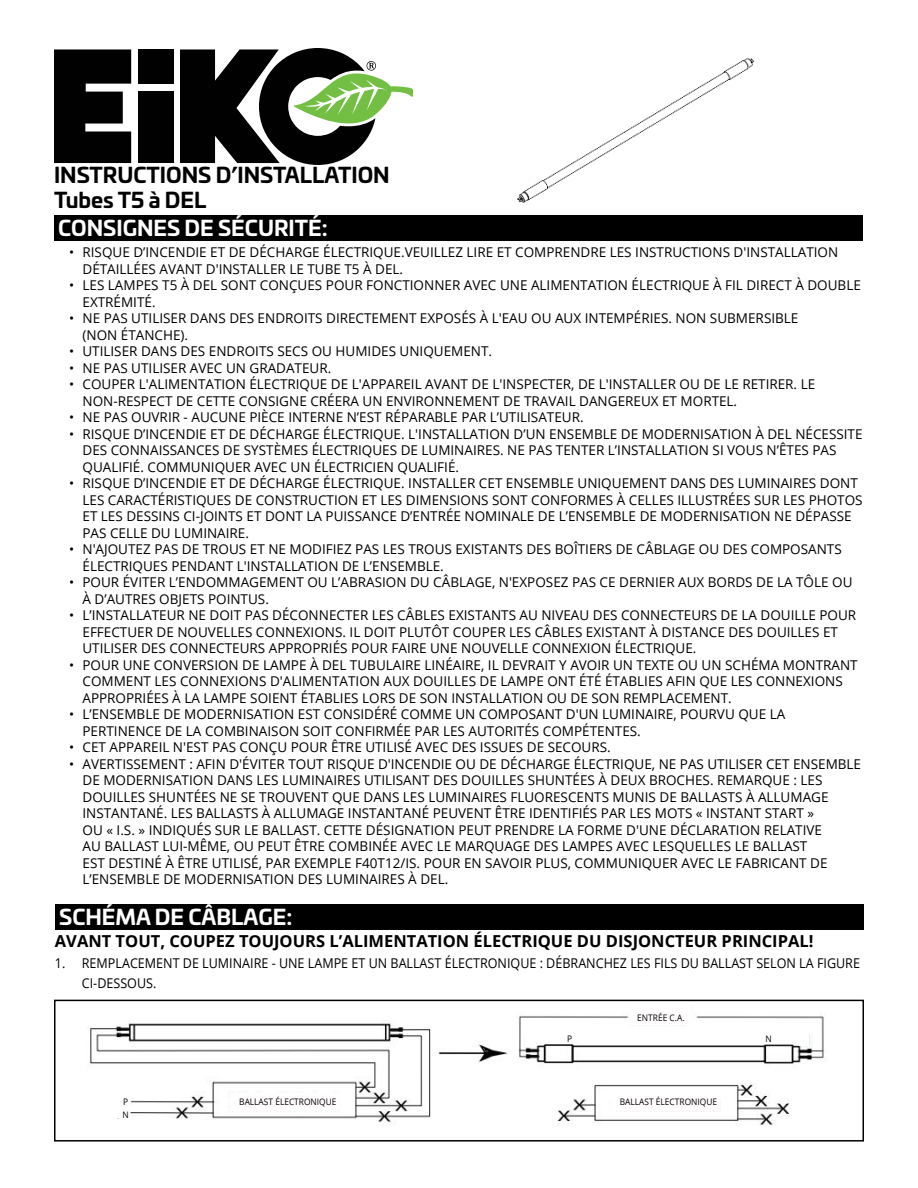
<style>
.page{position:relative;width:918px;height:1188px;background:#fff}
.page>*{position:absolute;margin:0;border:0;box-sizing:border-box;transform-origin:0 0}
.t1{font:700 21px/25.2px "Univia Pro";color:#000}
.t2{font:700 21px "Univia Pro";color:#fff}
.t3{font:700 16.5px "Open Sans";color:#000}
.t4{font:13.5px/16.5px "Open Sans";color:#000}
.t5{font:13.5px/19.8px "Open Sans";color:#000;scale:.93 1}
.t6{font:9px "Open Sans";color:#000;scale:.93 1}
</style>
<div class="page">
<img style="left:90px;top:1013px;width:737px;height:112px">
<div style="left:231px;top:1094px;width:106px;height:16px;background:#fff"></div>
<div style="left:613px;top:1094px;width:105px;height:16px;background:#fff"></div>
<div style="left:114px;top:1089px;width:15px;height:29px;background:#fff"></div>
<div style="left:630px;top:1006px;width:60px;height:19px;background:#fff"></div>
<div style="left:525px;top:1032px;width:11px;height:15px;background:#fff"></div>
<div style="left:799px;top:1033px;width:10px;height:13px;background:#fff"></div>
<div style="left:54px;top:1000px;width:810px;height:142px;border:2px solid #000"></div>
<div style="left:122px;top:1096px;width:8px;height:11px;background:#fffdfe"></div>
<svg style="left:54px;top:49px;width:77px;height:114px;background:#1e1e1e"></svg>
<div style="left:138px;top:49px;width:35px;height:35px;background:#010101"></div>
<div style="left:138px;top:92px;width:35px;height:71px;background:#010101"></div>
<svg style="left:180px;top:48px;width:232px;height:117px"></svg>
<div style="left:54px;top:216px;width:808px;height:25px;background:#000"></div>
<img style="left:517px;top:57px;width:238px;height:146px">
<div style="left:55px;top:904px;width:808px;height:25px;background:#000"></div>
<div style="left:234px;top:1093px;width:108px;height:16px;background:#fffdfe"></div>
<div style="left:618px;top:1093px;width:101px;height:16px;background:#fffdfe"></div>
<div style="left:631px;top:1012px;width:60px;height:11px;background:#fffdfe"></div>
<div style="left:566px;top:1033px;width:8px;height:11px;background:#fffdfe"></div>
<div style="left:764px;top:1033px;width:9px;height:11px;background:#fffdfe"></div>
<div style="left:122px;top:1109px;width:8px;height:11px;background:#fffdfe"></div>
<h1 class="t1" style="left:54px;top:163px;width:337px">INSTRUCTIONS D’INSTALLATION<br>Tubes T5 à DEL</h1>
<p class="t4" style="left:82px;top:246px;width:757px;text-indent:-14px">• RISQUE D’INCENDIE ET DE DÉCHARGE ÉLECTRIQUE.VEUILLEZ LIRE ET COMPRENDRE LES INSTRUCTIONS D'INSTALLATION<br>DÉTAILLÉES AVANT D'INSTALLER LE TUBE T5 À DEL.</p>
<p class="t4" style="left:82px;top:279px;width:780px;text-indent:-14px">• LES LAMPES T5 À DEL SONT CONÇUES POUR FONCTIONNER AVEC UNE ALIMENTATION ÉLECTRIQUE À FIL DIRECT À DOUBLE<br>EXTRÉMITÉ.</p>
<p class="t4" style="left:82px;top:312px;width:717px;text-indent:-14px">• NE PAS UTILISER DANS DES ENDROITS DIRECTEMENT EXPOSÉS À L'EAU OU AUX INTEMPÉRIES. NON SUBMERSIBLE (NON ÉTANCHE).</p>
<p class="t4" style="left:69px;top:345px;width:425px">• UTILISER DANS DES ENDROITS SECS OU HUMIDES UNIQUEMENT.</p>
<p class="t4" style="left:69px;top:361px;width:264px">• NE PAS UTILISER AVEC UN GRADATEUR.</p>
<p class="t4" style="left:82px;top:378px;width:734px;text-indent:-14px">• COUPER L'ALIMENTATION ÉLECTRIQUE DE L'APPAREIL AVANT DE L'INSPECTER, DE L'INSTALLER OU DE LE RETIRER. LE<br>NON-RESPECT DE CETTE CONSIGNE CRÉERA UN ENVIRONNEMENT DE TRAVAIL DANGEREUX ET MORTEL.</p>
<p class="t4" style="left:69px;top:411px;width:516px">• NE PAS OUVRIR - AUCUNE PIÈCE INTERNE N’EST RÉPARABLE PAR L’UTILISATEUR.</p>
<p class="t4" style="left:82px;top:427px;width:782px;text-indent:-14px">• RISQUE D’INCENDIE ET DE DÉCHARGE ÉLECTRIQUE. L'INSTALLATION D’UN ENSEMBLE DE MODERNISATION À DEL NÉCESSITE<br>DES CONNAISSANCES DE SYSTÈMES ÉLECTRIQUES DE LUMINAIRES. NE PAS TENTER L’INSTALLATION SI VOUS N’ÊTES PAS<br>QUALIFIÉ. COMMUNIQUER AVEC UN ÉLECTRICIEN QUALIFIÉ.</p>
<p class="t4" style="left:82px;top:477px;width:782px;text-indent:-14px">• RISQUE D’INCENDIE ET DE DÉCHARGE ÉLECTRIQUE. INSTALLER CET ENSEMBLE UNIQUEMENT DANS DES LUMINAIRES DONT LES CARACTÉRISTIQUES DE CONSTRUCTION ET LES DIMENSIONS SONT CONFORMES À CELLES ILLUSTRÉES SUR LES PHOTOS ET LES DESSINS CI-JOINTS ET DONT LA PUISSANCE D’ENTRÉE NOMINALE DE L’ENSEMBLE DE MODERNISATION NE DÉPASSE PAS CELLE DU LUMINAIRE.</p>
<p class="t4" style="left:82px;top:543px;width:761px;text-indent:-14px">• N'AJOUTEZ PAS DE TROUS ET NE MODIFIEZ PAS LES TROUS EXISTANTS DES BOÎTIERS DE CÂBLAGE OU DES COMPOSANTS<br>ÉLECTRIQUES PENDANT L'INSTALLATION DE L’ENSEMBLE.</p>
<p class="t4" style="left:82px;top:576px;width:771px;text-indent:-14px">• POUR ÉVITER L’ENDOMMAGEMENT OU L’ABRASION DU CÂBLAGE, N'EXPOSEZ PAS CE DERNIER AUX BORDS DE LA TÔLE OU<br>À D’AUTRES OBJETS POINTUS.</p>
<p class="t4" style="left:82px;top:609px;width:775px;text-indent:-14px">• L’INSTALLATEUR NE DOIT PAS DÉCONNECTER LES CÂBLES EXISTANTS AU NIVEAU DES CONNECTEURS DE LA DOUILLE POUR<br>EFFECTUER DE NOUVELLES CONNEXIONS. IL DOIT PLUTÔT COUPER LES CÂBLES EXISTANT À DISTANCE DES DOUILLES ET<br>UTILISER DES CONNECTEURS APPROPRIÉS POUR FAIRE UNE NOUVELLE CONNEXION ÉLECTRIQUE.</p>
<p class="t4" style="left:82px;top:658px;width:777px;text-indent:-14px">• POUR UNE CONVERSION DE LAMPE À DEL TUBULAIRE LINÉAIRE, IL DEVRAIT Y AVOIR UN TEXTE OU UN SCHÉMA MONTRANT<br>COMMENT LES CONNEXIONS D'ALIMENTATION AUX DOUILLES DE LAMPE ONT ÉTÉ ÉTABLIES AFIN QUE LES CONNEXIONS<br>APPROPRIÉES À LA LAMPE SOIENT ÉTABLIES LORS DE SON INSTALLATION OU DE SON REMPLACEMENT.</p>
<p class="t4" style="left:82px;top:708px;width:704px;text-indent:-14px">• L’ENSEMBLE DE MODERNISATION EST CONSIDÉRÉ COMME UN COMPOSANT D'UN LUMINAIRE, POURVU QUE LA<br>PERTINENCE DE LA COMBINAISON SOIT CONFIRMÉE PAR LES AUTORITÉS COMPÉTENTES.</p>
<p class="t4" style="left:69px;top:741px;width:543px">• CET APPAREIL N'EST PAS CONÇU POUR ÊTRE UTILISÉ AVEC DES ISSUES DE SECOURS.</p>
<p class="t4" style="left:82px;top:757px;width:780px;text-indent:-14px">• AVERTISSEMENT : AFIN D'ÉVITER TOUT RISQUE D'INCENDIE OU DE DÉCHARGE ÉLECTRIQUE, NE PAS UTILISER CET ENSEMBLE DE MODERNISATION DANS LES LUMINAIRES UTILISANT DES DOUILLES SHUNTÉES À DEUX BROCHES. REMARQUE : LES DOUILLES SHUNTÉES NE SE TROUVENT QUE DANS LES LUMINAIRES FLUORESCENTS MUNIS DE BALLASTS À ALLUMAGE INSTANTANÉ. LES BALLASTS À ALLUMAGE INSTANTANÉ PEUVENT ÊTRE IDENTIFIÉS PAR LES MOTS « INSTANT START »<br>OU « I.S. » INDIQUÉS SUR LE BALLAST. CETTE DÉSIGNATION PEUT PRENDRE LA FORME D'UNE DÉCLARATION RELATIVE<br>AU BALLAST LUI-MÊME, OU PEUT ÊTRE COMBINÉE AVEC LE MARQUAGE DES LAMPES AVEC LESQUELLES LE BALLAST<br>EST DESTINÉ À ÊTRE UTILISÉ, PAR EXEMPLE F40T12/IS. POUR EN SAVOIR PLUS, COMMUNIQUER AVEC LE FABRICANT DE L’ENSEMBLE DE MODERNISATION DES LUMINAIRES À DEL.</p>
<h1 class="t2" style="left:59px;top:905px;width:235px">SCHÉMA DE CÂBLAGE:</h1>
<h1 class="t2" style="left:58px;top:217px;width:271px">CONSIGNES DE SÉCURITÉ:</h1>
<p class="t3" style="left:55px;top:934px;width:760px">AVANT TOUT, COUPEZ TOUJOURS L’ALIMENTATION ÉLECTRIQUE DU DISJONCTEUR PRINCIPAL!</p>
<p class="t5" style="left:82px;top:955px;width:838px;text-indent:-27px">1. REMPLACEMENT DE LUMINAIRE - UNE LAMPE ET UN BALLAST ÉLECTRONIQUE : DÉBRANCHEZ LES FILS DU BALLAST SELON LA FIGURE<br>CI-DESSOUS.</p>
<p class="t6" style="left:637px;top:1014px;width:52px">ENTRÉE C.A.</p>
<p class="t6" style="left:123px;top:1098px;width:7px">P</p>
<p class="t6" style="left:123px;top:1111px;width:8px">N</p>
<p class="t6" style="left:567px;top:1035px;width:7px">P</p>
<p class="t6" style="left:766px;top:1035px;width:8px">N</p>
<p class="t6" style="left:239px;top:1098px;width:106px">BALLAST ÉLECTRONIQUE</p>
<p class="t6" style="left:620px;top:1098px;width:106px">BALLAST ÉLECTRONIQUE</p>
</div>
